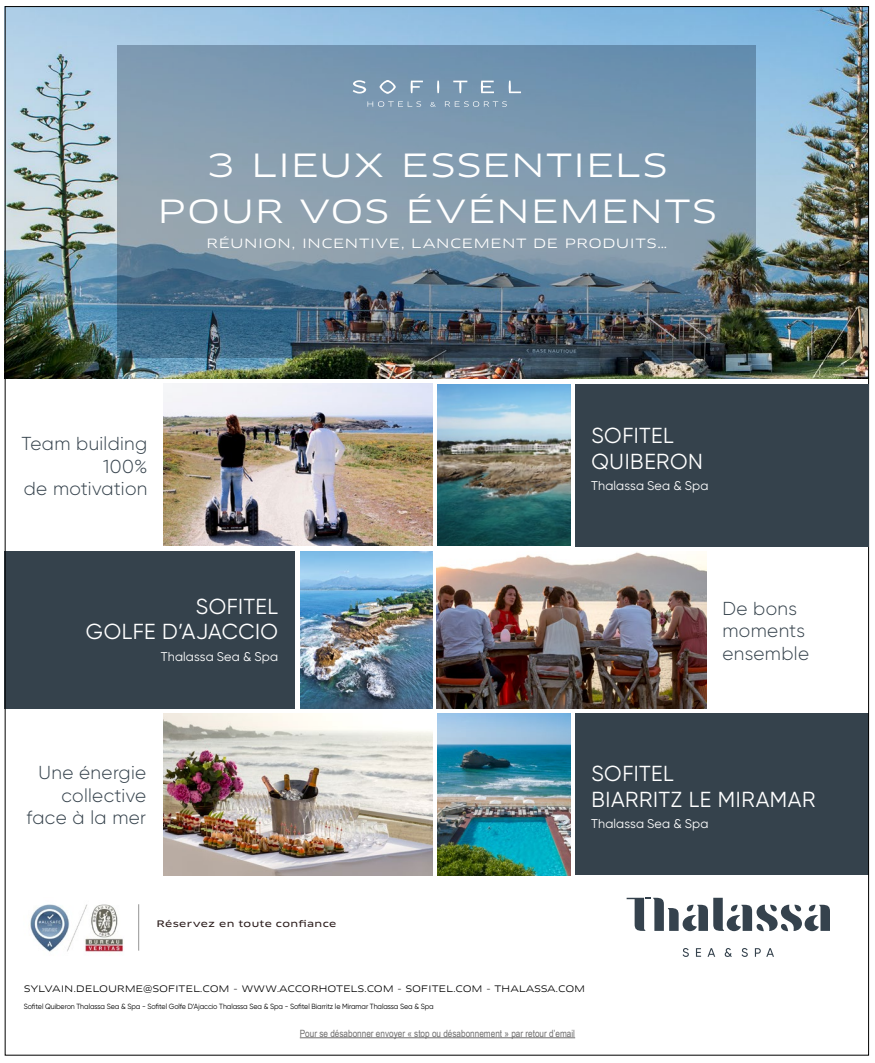
<style>
.page{position:relative;width:875px;height:1063px;background:#fff}
.page>*{position:absolute;margin:0;border:0;box-sizing:border-box;transform-origin:0 0}
.t1{font:31.25px/46.2px "Clan Extd";letter-spacing:-.005em;color:#fff;text-align:center}
.t2{font:21.75px/25.5px "Gilroy";letter-spacing:.02em;color:#fff}
.t3{font:300 18.75px/22.5px "Gilroy";letter-spacing:.02em;color:#35424c;text-align:right}
.t4{font:12.62px "Gilroy";letter-spacing:.01em;color:#fff}
.t5{font:12.5px "Clan Extd";letter-spacing:.015em;color:#fff}
.t6{font:10px "Arial Narrow";color:#706f6f}
.t7{font:8.75px "Clan Extd";letter-spacing:-.02em;color:#000;scale:.95 1}
.t8{font:8.75px "Clan Extd News";letter-spacing:.035em;color:#2b1c1b}
.t9{font:7.5px "Gilroy";letter-spacing:-.01em;color:#000;scale:.95 1}
</style>
<div class="page">
<img style="left:7px;top:8px;width:860px;height:371px">
<svg style="left:683px;top:948px;width:6px;height:8px"></svg>
<svg style="left:696px;top:948px;width:5px;height:8px"></svg>
<svg style="left:708px;top:948px;width:7px;height:8px"></svg>
<svg style="left:742px;top:948px;width:6px;height:8px"></svg>
<svg style="left:755px;top:948px;width:19px;height:8px"></svg>
<svg style="left:725px;top:948px;width:7px;height:9px"></svg>
<svg style="left:627px;top:897px;width:203px;height:34px"></svg>
<hr style="left:138px;top:904px;width:1px;height:46px;background:#949494">
<img style="left:30px;top:904px;width:94px;height:48px">
<hr style="left:300px;top:1037px;width:275px;height:1px;background:#706f6f">
<svg style="left:118px;top:45px;width:638px;height:313px;background:#6e879a"></svg>
<svg style="left:368px;top:101px;width:53px;height:6px"></svg>
<svg style="left:430px;top:102px;width:6px;height:5px"></svg>
<svg style="left:445px;top:101px;width:62px;height:6px"></svg>
<svg style="left:509px;top:81px;width:12px;height:12px"></svg>
<svg style="left:481px;top:81px;width:13px;height:12px"></svg>
<svg style="left:453px;top:81px;width:14px;height:12px"></svg>
<svg style="left:437px;top:81px;width:2px;height:12px"></svg>
<svg style="left:411px;top:81px;width:12px;height:12px"></svg>
<svg style="left:380px;top:80px;width:16px;height:14px"></svg>
<svg style="left:353px;top:80px;width:13px;height:13px"></svg>
<img style="left:164px;top:713px;width:268px;height:162px">
<div style="left:575px;top:713px;width:294px;height:161px;background:#35424c"></div>
<img style="left:438px;top:713px;width:132px;height:162px">
<img style="left:437px;top:552px;width:269px;height:156px">
<div style="left:5px;top:551px;width:290px;height:157px;background:#35424c"></div>
<img style="left:301px;top:551px;width:131px;height:157px">
<div style="left:575px;top:384px;width:294px;height:162px;background:#35424c"></div>
<img style="left:437px;top:384px;width:133px;height:162px">
<img style="left:164px;top:384px;width:268px;height:162px">
<h1 class="t1" style="left:157px;top:143px;width:562px">3 LIEUX ESSENTIELS<br>POUR VOS ÉVÉNEMENTS</h1>
<h3 class="t5" style="left:206px;top:236px;width:463px">RÉUNION, INCENTIVE, LANCEMENT DE PRODUITS…</h3>
<h3 class="t3" style="left:22px;top:432px;width:127px">Team building<br>100%<br>de motivation</h3>
<h2 class="t2" style="left:591px;top:422px;width:113px">SOFITEL<br>QUIBERON</h2>
<h3 class="t4" style="left:591px;top:478px;width:119px">Thalassa Sea &amp; Spa</h3>
<h2 class="t2" style="left:86px;top:593px;width:194px;text-align:right">SOFITEL<br>GOLFE D’AJACCIO</h2>
<h3 class="t4" style="left:161px;top:648px;width:119px">Thalassa Sea &amp; Spa</h3>
<h3 class="t3" style="left:722px;top:596px;width:88px;text-align:left">De bons moments ensemble</h3>
<h3 class="t3" style="left:27px;top:761px;width:121px">Une énergie collective face à la mer</h3>
<p class="t8" style="left:157px;top:918px;width:181px">Réservez en toute confiance</p>
<h2 class="t2" style="left:591px;top:761px;width:225px">SOFITEL<br>BIARRITZ LE MIRAMAR</h2>
<h3 class="t4" style="left:591px;top:816px;width:119px">Thalassa Sea &amp; Spa</h3>
<p class="t7" style="left:24px;top:983px;width:593px">SYLVAIN.DELOURME@SOFITEL.COM - WWW.ACCORHOTELS.COM - SOFITEL.COM - THALASSA.COM</p>
<p class="t9" style="left:24px;top:1001px;width:433px">Sofitel Quiberon Thalassa Sea &amp; Spa - Sofitel Golfe D’Ajaccio Thalassa Sea &amp; Spa - Sofitel Biarritz le Miramar Thalassa Sea &amp; Spa</p>
<h3 class="t6" style="left:300px;top:1025px;width:277px">Pour se désabonner envoyer « stop ou désabonnement » par retour d’email</h3>
</div>
